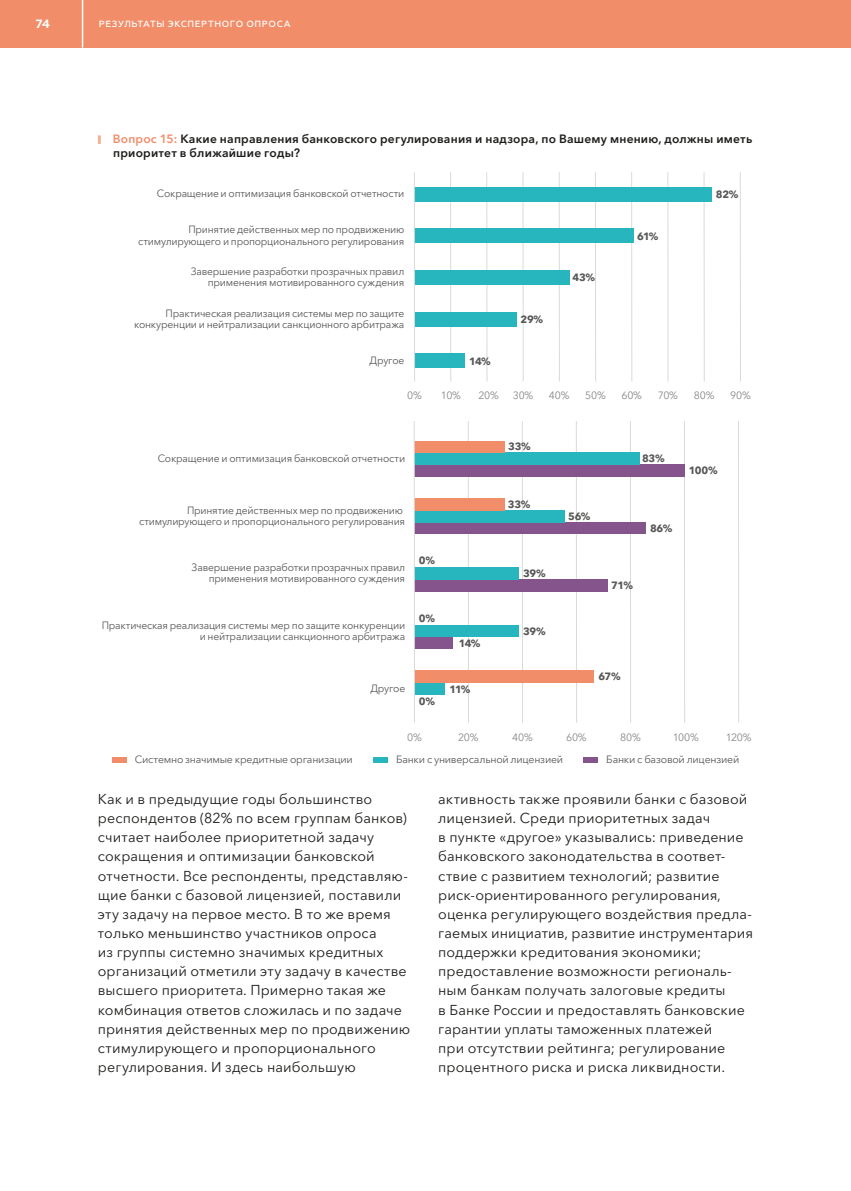
<style>
.page{position:relative;width:851px;height:1191px;background:#fff}
.page>*{position:absolute;margin:0;border:0;box-sizing:border-box;transform-origin:0 0}
.t1{font:14.25px/19.2px "Avenir Next Cyr";letter-spacing:.005em;color:#1d1d1b}
.t2{font:600 12px/14.4px "Avenir Next Cyr";letter-spacing:.015em;color:#1d1d1b}
.t3{font:700 12px "Geometria";color:#fff}
.t4{font:10.5px/11.4px "Avenir Next Cyr";letter-spacing:-.02em;color:#575756;text-align:right}
.t5{font:700 10.5px "Avenir Next Cyr";letter-spacing:-.035em;color:#575756}
.t6{font:10.5px "Avenir Next Cyr";letter-spacing:-.02em;color:#878787}
.t7{font:500 9px "Geometria";letter-spacing:.07em;color:#fff}
.s1{color:#f28d69}
</style>
<div class="page">
<div style="left:0;top:0;width:850px;height:48px;background:#f28d69"></div>
<hr style="left:82px;top:0;width:1px;height:48px;background:#fff">
<svg style="left:98px;top:135px;width:3px;height:9px"></svg>
<hr style="left:486px;top:172px;width:1px;height:209px;background:#dadada">
<hr style="left:450px;top:172px;width:1px;height:209px;background:#dadada">
<hr style="left:522px;top:172px;width:1px;height:209px;background:#dadada">
<hr style="left:558px;top:172px;width:1px;height:209px;background:#dadada">
<hr style="left:595px;top:172px;width:1px;height:209px;background:#dadada">
<hr style="left:739px;top:172px;width:1px;height:209px;background:#dadada">
<hr style="left:667px;top:172px;width:1px;height:209px;background:#dadada">
<hr style="left:703px;top:172px;width:1px;height:209px;background:#dadada">
<hr style="left:631px;top:172px;width:1px;height:209px;background:#dadada">
<div style="left:414px;top:187px;width:298px;height:14px;background:#28b6be"></div>
<div style="left:414px;top:228px;width:220px;height:15px;background:#28b6be"></div>
<div style="left:414px;top:270px;width:155px;height:15px;background:#28b6be"></div>
<div style="left:414px;top:312px;width:103px;height:14px;background:#28b6be"></div>
<div style="left:414px;top:353px;width:51px;height:15px;background:#28b6be"></div>
<hr style="left:414px;top:172px;width:1px;height:209px;background:#dadada">
<hr style="left:522px;top:421px;width:1px;height:301px;background:#dadada">
<hr style="left:468px;top:421px;width:1px;height:301px;background:#dadada">
<hr style="left:576px;top:421px;width:1px;height:301px;background:#dadada">
<hr style="left:630px;top:421px;width:1px;height:301px;background:#dadada">
<hr style="left:684px;top:421px;width:1px;height:301px;background:#dadada">
<hr style="left:738px;top:421px;width:1px;height:301px;background:#dadada">
<div style="left:112px;top:757px;width:14px;height:6px;background:#f28d69"></div>
<div style="left:373px;top:757px;width:14px;height:6px;background:#28b6be"></div>
<div style="left:583px;top:757px;width:15px;height:6px;background:#85548c"></div>
<div style="left:414px;top:579px;width:193px;height:12px;background:#85548c"></div>
<div style="left:414px;top:567px;width:105px;height:12px;background:#28b6be"></div>
<div style="left:414px;top:637px;width:39px;height:12px;background:#85548c"></div>
<div style="left:414px;top:625px;width:105px;height:12px;background:#28b6be"></div>
<div style="left:414px;top:464px;width:270px;height:12px;background:#85548c"></div>
<div style="left:414px;top:452px;width:225px;height:12px;background:#28b6be"></div>
<div style="left:414px;top:441px;width:90px;height:11px;background:#f28d69"></div>
<div style="left:414px;top:522px;width:232px;height:12px;background:#85548c"></div>
<div style="left:414px;top:510px;width:150px;height:12px;background:#28b6be"></div>
<div style="left:414px;top:498px;width:90px;height:12px;background:#f28d69"></div>
<div style="left:414px;top:682px;width:31px;height:12px;background:#28b6be"></div>
<div style="left:414px;top:670px;width:180px;height:12px;background:#f28d69"></div>
<hr style="left:414px;top:421px;width:1px;height:301px;background:#dadada">
<p class="t3" style="left:36px;top:17px;width:16px">74</p>
<p class="t7" style="left:99px;top:19px;width:193px">РЕЗУЛЬТАТЫ ЭКСПЕРТНОГО ОПРОСА</p>
<p class="t2" style="left:113px;top:132px;width:640px"><span class="s1">Вопрос 15:</span> Какие направления банковского регулирования и надзора, по Вашему мнению, должны иметь приоритет в ближайшие годы?</p>
<p class="t4" style="left:157px;top:188px;width:249px">Сокращение и оптимизация банковской отчетности</p>
<p class="t4" style="left:138px;top:224px;width:268px">Принятие действенных мер по продвижению стимулирующего и пропорционального регулирования</p>
<p class="t4" style="left:191px;top:265px;width:215px">Завершение разработки прозрачных правил применения мотивированного суждения</p>
<p class="t4" style="left:134px;top:307px;width:271px">Практическая реализация системы мер по защите конкуренции и нейтрализации санкционного арбитража</p>
<p class="t4" style="left:369px;top:354px;width:36px">Другое</p>
<p class="t5" style="left:469px;top:354px;width:23px">14%</p>
<p class="t5" style="left:520px;top:313px;width:24px">29%</p>
<p class="t5" style="left:572px;top:271px;width:24px">43%</p>
<p class="t5" style="left:637px;top:229px;width:23px">61%</p>
<p class="t5" style="left:715px;top:187px;width:24px">82%</p>
<p class="t6" style="left:407px;top:389px;width:16px">0%</p>
<p class="t6" style="left:441px;top:389px;width:22px">10%</p>
<p class="t6" style="left:478px;top:389px;width:22px">20%</p>
<p class="t6" style="left:512px;top:389px;width:22px">30%</p>
<p class="t6" style="left:549px;top:389px;width:22px">40%</p>
<p class="t6" style="left:585px;top:389px;width:22px">50%</p>
<p class="t6" style="left:621px;top:389px;width:22px">60%</p>
<p class="t6" style="left:657px;top:389px;width:22px">70%</p>
<p class="t6" style="left:693px;top:389px;width:22px">80%</p>
<p class="t6" style="left:730px;top:389px;width:22px">90%</p>
<p class="t5" style="left:508px;top:440px;width:24px">33%</p>
<p class="t4" style="left:158px;top:452px;width:249px">Сокращение и оптимизация банковской отчетности</p>
<p class="t5" style="left:642px;top:452px;width:24px">83%</p>
<p class="t5" style="left:688px;top:464px;width:30px">100%</p>
<p class="t4" style="left:139px;top:504px;width:268px">Принятие действенных мер по продвижению стимулирующего и пропорционального регулирования</p>
<p class="t4" style="left:192px;top:562px;width:215px">Завершение разработки прозрачных правил применения мотивированного суждения</p>
<p class="t4" style="left:102px;top:619px;width:305px">Практическая реализация системы мер по защите конкуренции и нейтрализации санкционного арбитража</p>
<p class="t5" style="left:419px;top:554px;width:18px">0%</p>
<p class="t5" style="left:419px;top:612px;width:18px">0%</p>
<p class="t4" style="left:370px;top:682px;width:36px">Другое</p>
<p class="t5" style="left:419px;top:695px;width:18px">0%</p>
<p class="t6" style="left:407px;top:730px;width:16px">0%</p>
<p class="t5" style="left:458px;top:637px;width:23px">14%</p>
<p class="t5" style="left:449px;top:682px;width:23px">11%</p>
<p class="t5" style="left:508px;top:498px;width:24px">33%</p>
<p class="t5" style="left:523px;top:567px;width:24px">39%</p>
<p class="t5" style="left:523px;top:625px;width:24px">39%</p>
<p class="t5" style="left:568px;top:509px;width:24px">56%</p>
<p class="t5" style="left:650px;top:522px;width:24px">86%</p>
<p class="t5" style="left:611px;top:579px;width:23px">71%</p>
<p class="t5" style="left:598px;top:670px;width:24px">67%</p>
<p class="t6" style="left:458px;top:730px;width:22px">20%</p>
<p class="t6" style="left:512px;top:730px;width:22px">40%</p>
<p class="t6" style="left:566px;top:730px;width:22px">60%</p>
<p class="t6" style="left:620px;top:730px;width:22px">80%</p>
<p class="t6" style="left:672px;top:730px;width:28px">100%</p>
<p class="t6" style="left:725px;top:730px;width:27px">120%</p>
<p class="t4" style="left:135px;top:753px;width:220px">Системно значимые кредитные организации</p>
<p class="t4" style="left:396px;top:753px;width:169px">Банки с универсальной лицензией</p>
<p class="t4" style="left:606px;top:753px;width:134px">Банки с базовой лицензией</p>
<p class="t1" style="left:98px;top:789px;width:314px">Как и в предыдущие годы большинство респондентов (82% по всем группам банков) считает наиболее приоритетной задачу сокращения и оптимизации банковской отчетности. Все респонденты, представляю&shy;щие банки с базовой лицензией, поставили эту задачу на первое место. В то же время только меньшинство участников опроса<br>из группы системно значимых кредитных организаций отметили эту задачу в качестве высшего приоритета. Примерно такая же комбинация ответов сложилась и по задаче принятия действенных мер по продвижению стимулирующего и пропорционального регулирования. И здесь наибольшую</p>
<p class="t1" style="left:438px;top:789px;width:316px">активность также проявили банки с базовой лицензией. Среди приоритетных задач<br>в пункте «другое» указывались: приведение банковского законодательства в соответ&shy;ствие с развитием технологий; развитие риск-ориентированного регулирования, оценка регулирующего воздействия предла&shy;гаемых инициатив, развитие инструментария поддержки кредитования экономики; предоставление возможности региональ&shy;ным банкам получать залоговые кредиты<br>в Банке России и предоставлять банковские гарантии уплаты таможенных платежей<br>при отсутствии рейтинга; регулирование процентного риска и риска ликвидности.</p>
</div>
